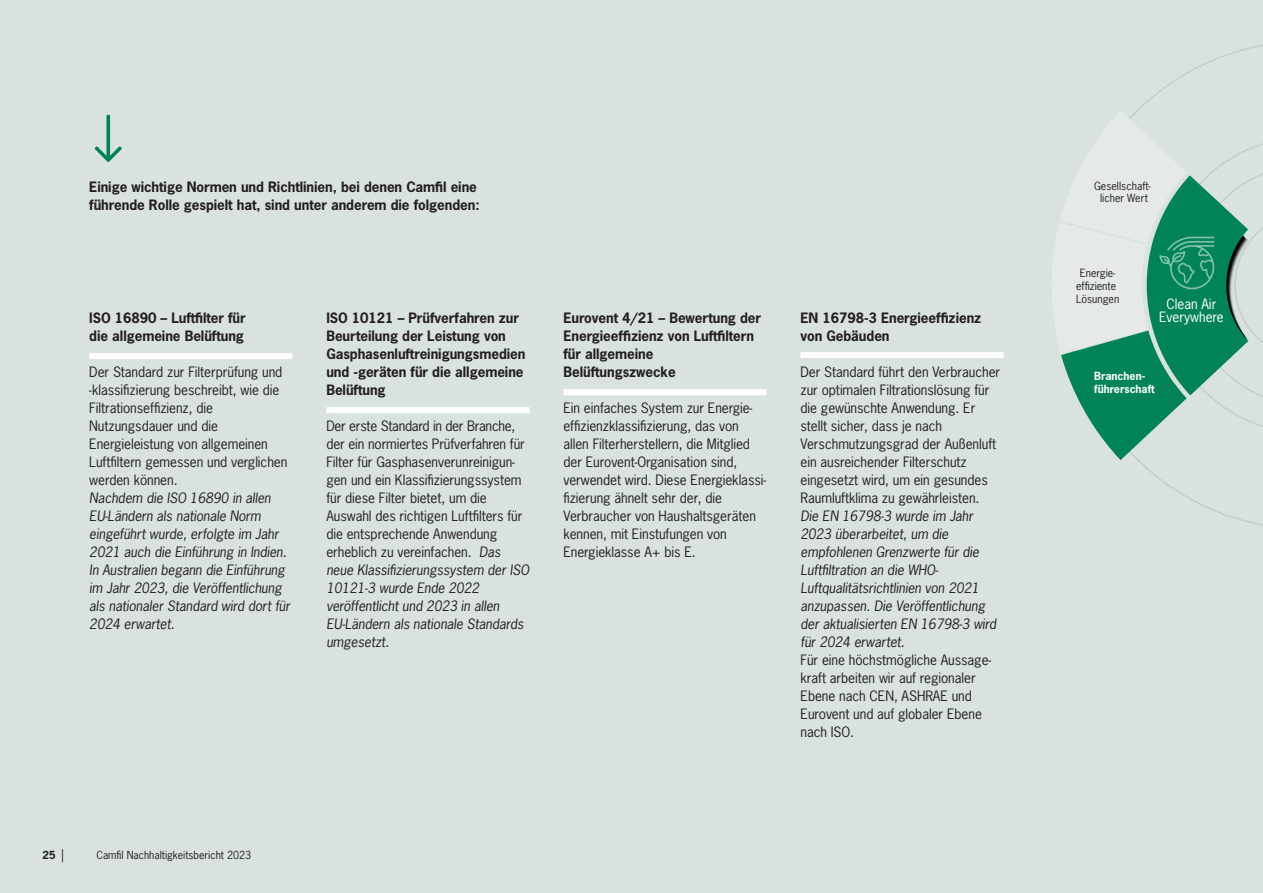
<style>
.page{position:relative;width:1263px;height:893px;background:#d9e2dd}
.page>*{position:absolute;margin:0;border:0;box-sizing:border-box;transform-origin:0 0}
.t1{font:13.5px/18px "News Gothic Std";letter-spacing:-.005em;color:#231f20}
.t2{font:italic 13.5px/18px "News Gothic Std";letter-spacing:-.005em;color:#231f20}
.t3{font:700 13.5px/18px "News Gothic Std";letter-spacing:-.005em;color:#231f20}
.t4{font:13.35px/13.4px "News Gothic Std";color:#fff;text-align:center}
.t5{font:10.65px/12.8px "News Gothic Std";color:#231f20;text-align:center}
.t6{font:700 10.65px/12.8px "News Gothic Std";color:#fff}
.t7{font:10.5px "News Gothic Std";color:#231f20}
.t8{font:700 10.5px "News Gothic Std";color:#231f20}
.s1{font-style:italic}
.s2{font-weight:400;font-size:13.2px}
</style>
<div class="page">
<svg style="left:1137px;top:44px;width:126px;height:482px"></svg>
<svg style="left:1052px;top:110px;width:211px;height:350px"></svg>
<div style="left:89px;top:353px;width:203px;height:6px;background:#fff"></div>
<div style="left:326px;top:407px;width:203px;height:6px;background:#fff"></div>
<div style="left:563px;top:389px;width:203px;height:6px;background:#fff"></div>
<div style="left:800px;top:352px;width:203px;height:6px;background:#fff"></div>
<p class="t3" style="left:89px;top:178px;width:392px">Einige wichtige Normen und Richtlinien, bei denen Camfil eine führende Rolle gespielt hat, sind unter anderem die folgenden:</p>
<p class="t3" style="left:89px;top:309px;width:158px">ISO 16890 – Luftfilter für die allgemeine Belüftung</p>
<p class="t1" style="left:89px;top:363px;width:200px">Der Standard zur Filterprüfung und -klassifizierung beschreibt, wie die<br>Filtrationseffizienz, die<br>Nutzungsdauer und die<br>Energieleistung von allgemeinen<br>Luftfiltern gemessen und verglichen werden können.</p>
<p class="t2" style="left:89px;top:489px;width:202px">Nachdem die ISO 16890 in allen<br>EU-Ländern als nationale Norm eingeführt wurde, erfolgte im Jahr<br>2021 auch die Einführung in Indien.<br>In Australien begann die Einführung im Jahr 2023, die Veröffentlichung als nationaler Standard wird dort für<br>2024 erwartet.</p>
<p class="t3" style="left:326px;top:309px;width:201px">ISO 10121 – Prüfverfahren zur<br>Beurteilung der Leistung von<br>Gasphasenluftreinigungsmedien und -geräten für die allgemeine<br>Belüftung</p>
<p class="t1" style="left:326px;top:417px;width:204px">Der erste Standard in der Branche, der ein normiertes Prüfverfahren für<br>Filter für Gasphasenverunreinigun&shy;gen und ein Klassifizierungssystem für diese Filter bietet, um die<br>Auswahl des richtigen Luftfilters für die entsprechende Anwendung erheblich zu vereinfachen. <span class="s1">Das neue Klassifizierungssystem der ISO<br>10121-3 wurde Ende 2022 veröffentlicht und 2023 in allen<br>EU-Ländern als nationale Standards umgesetzt.</span></p>
<p class="t3" style="left:563px;top:309px;width:199px">Eurovent 4/21 – Bewertung der<br>Energieeffizienz von Luftfiltern für allgemeine<br>Belüftungszwecke</p>
<p class="t1" style="left:563px;top:399px;width:204px">Ein einfaches System zur Energie&shy;effizienzklassifizierung, das von allen Filterherstellern, die Mitglied der Eurovent-Organisation sind, verwendet wird. Diese Energieklassi&shy;fizierung ähnelt sehr der, die Verbraucher von Haushaltsgeräten kennen, mit Einstufungen von Energieklasse A+ bis E.</p>
<p class="t3" style="left:800px;top:309px;width:182px">EN 16798-3 Energieeffizienz von Gebäuden</p>
<p class="t1" style="left:800px;top:363px;width:201px">Der Standard führt den Verbraucher zur optimalen Filtrationslösung für die gewünschte Anwendung. Er stellt sicher, dass je nach Verschmutzungsgrad der Außenluft ein ausreichender Filterschutz eingesetzt wird, um ein gesundes Raumluftklima zu gewährleisten.</p>
<p class="t2" style="left:800px;top:507px;width:197px">Die EN 16798-3 wurde im Jahr<br>2023 überarbeitet, um die empfohlenen Grenzwerte für die<br>Luftfiltration an die WHO-<br>Luftqualitätsrichtlinien von 2021 anzupassen. Die Veröffentlichung der aktualisierten EN 16798-3 wird für 2024 erwartet.</p>
<p class="t1" style="left:800px;top:651px;width:192px">Für eine höchstmögliche Aussage&shy;kraft arbeiten wir auf regionaler<br>Ebene nach CEN, ASHRAE und<br>Eurovent und auf globaler Ebene nach ISO.</p>
<p class="t8" style="left:43px;top:848px;width:23px">25 <span class="s2">|</span></p>
<p class="t7" style="left:97px;top:848px;width:156px">Camfil Nachhaltigkeitsbericht 2023</p>
<p class="t5" style="left:1094px;top:179px;width:58px">Gesellschaft&shy;licher Wert</p>
<p class="t5" style="left:1076px;top:267px;width:45px">Energie&shy;effiziente<br>Lösungen</p>
<p class="t4" style="left:1159px;top:297px;width:66px">Clean Air<br>Everywhere</p>
<p class="t6" style="left:1094px;top:369px;width:62px">Branchen&shy;führerschaft</p>
</div>
